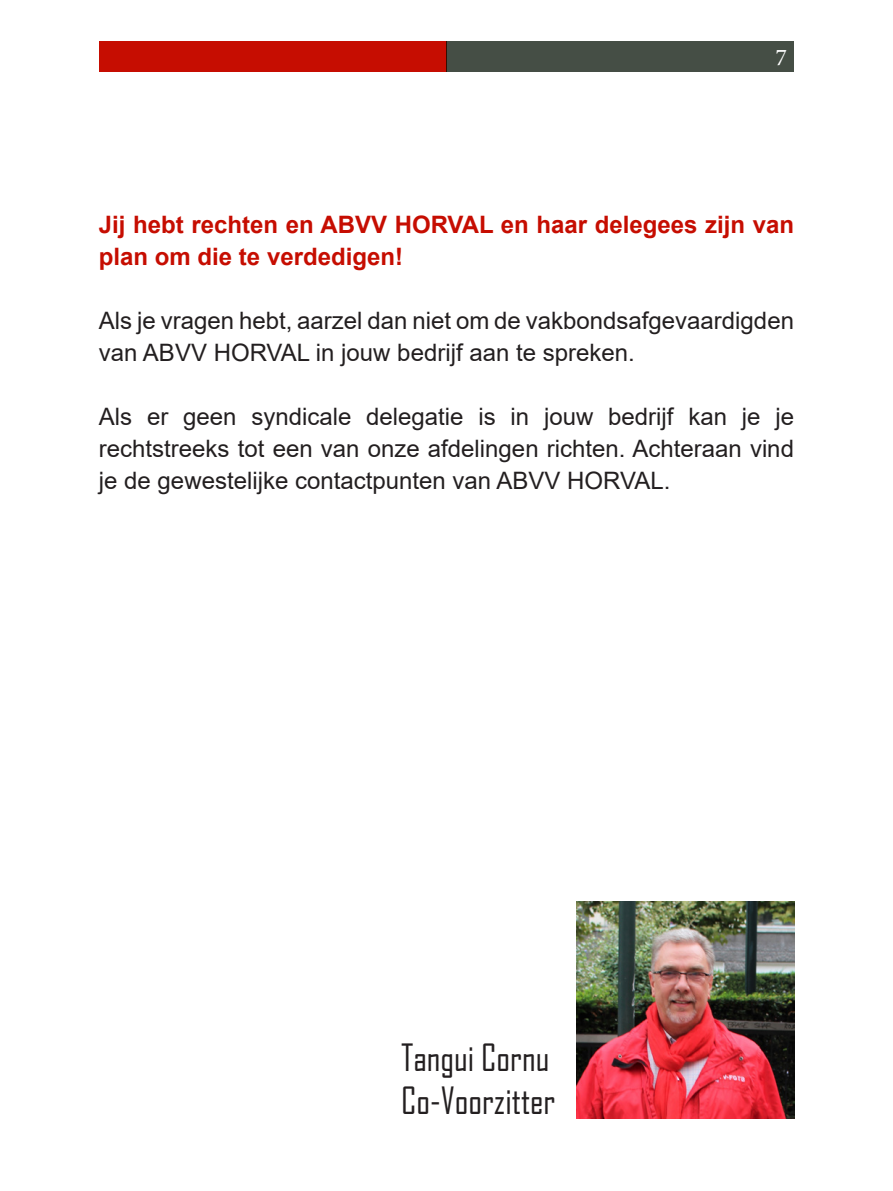
<style>
.page{position:relative;width:893px;height:1191px;background:#fff}
.page>*{position:absolute;margin:0;border:0;box-sizing:border-box;transform-origin:0 0}
.t1{font:36px "Agency FB";color:#231f20}
.t2{font:24px/32.1px "Arial";color:#231f20}
.t3{font:700 24px/32.1px "Arial";color:#c60d01}
.t4{font:24px "Minion Pro";color:#fff}
</style>
<div class="page">
<div style="left:99px;top:42px;width:347px;height:30px;background:#c60d01"></div>
<div style="left:446px;top:42px;width:348px;height:30px;background:#454e45"></div>
<img style="left:577px;top:901px;width:217px;height:217px">
<p class="t4" style="left:775px;top:41px;width:13px">7</p>
<p class="t3" style="left:99px;top:209px;width:697px">Jij hebt rechten en ABVV HORVAL en haar delegees zijn van plan om die te verdedigen!</p>
<p class="t2" style="left:99px;top:304px;width:697px">Als je vragen hebt, aarzel dan niet om de vakbondsafgevaardigden van ABVV HORVAL in jouw bedrijf aan te spreken.</p>
<p class="t2" style="left:99px;top:400px;width:697px;text-align:justify">Als er geen syndicale delegatie is in jouw bedrijf kan je je rechtstreeks tot een van onze afdelingen richten. Achteraan vind je de gewestelijke contactpunten van ABVV HORVAL.</p>
<p class="t1" style="left:401px;top:1035px;width:150px">Tangui Cornu</p>
<p class="t1" style="left:401px;top:1078px;width:156px">Co-Voorzitter</p>
</div>
